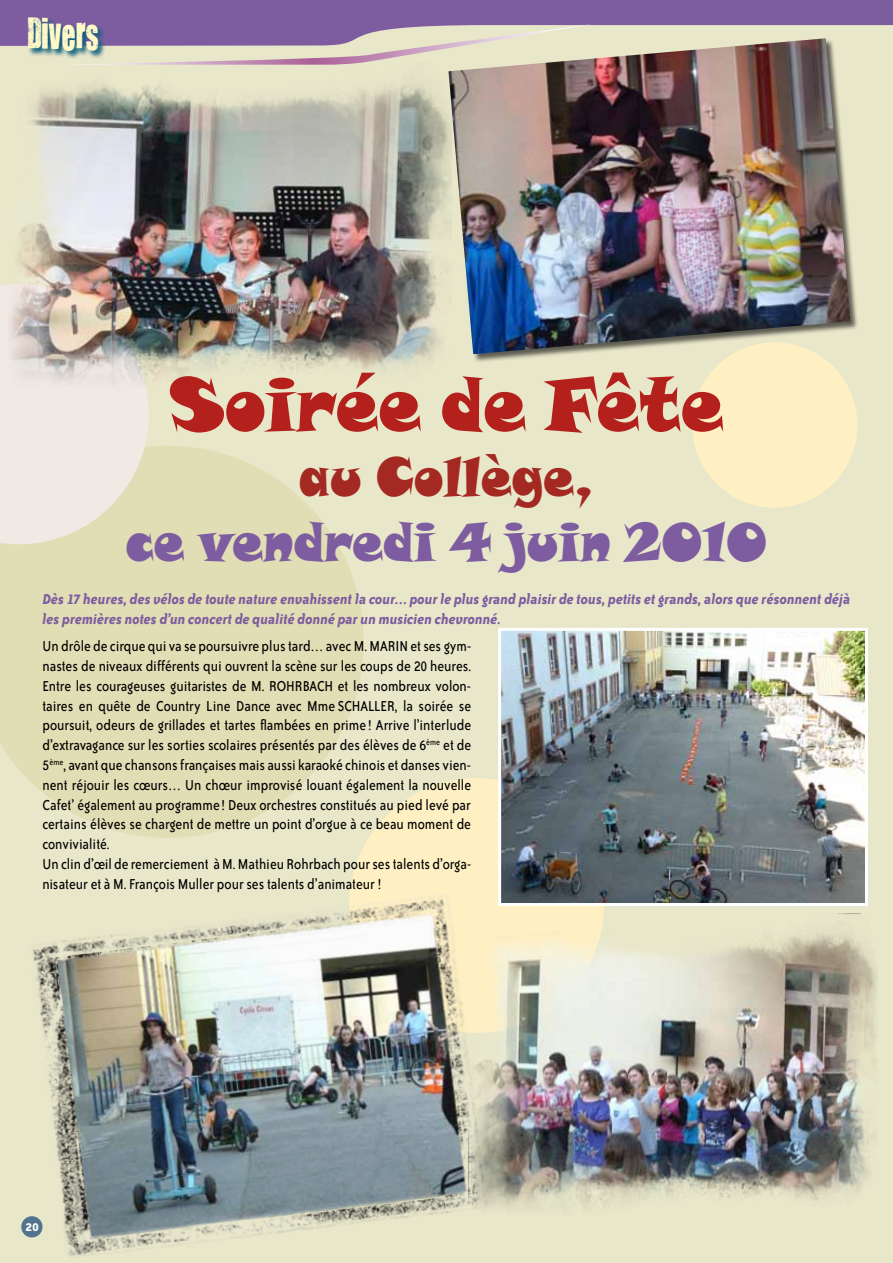
<style>
.page{position:relative;width:893px;height:1263px;background:#e9e7ca}
.page>*{position:absolute;margin:0;border:0;box-sizing:border-box;transform-origin:0 0}
.t1{font:75px "Snap ITC";color:#b4211d;scale:.9 1}
.t2{font:54px "Snap ITC";color:#7d5d9f;scale:.9 1}
.t3{font:54px "Snap ITC";color:#a32922;scale:.9 1}
.t4{font:36px "You Are Loved";color:#fff9c7;scale:.85 1}
.t5{font:16.5px/19.8px "Bailey Sans ITC";color:#000;scale:.9 1}
.t6{font:italic 700 16.5px/19.8px "Bailey Sans ITC";color:#7d5d9f;scale:.9 1}
.t7{font:700 13.5px "Bailey Sans ITC";color:#fff}
</style>
<div class="page">
<div style="left:349px;top:778px;width:255px;height:255px;background:#fff0c3;border-radius:50%"></div>
<div style="left:692px;top:342px;width:165px;height:166px;background:#fff0c3;border-radius:50%"></div>
<svg style="left:0;top:446px;width:364px;height:392px;fill:#e1ddb4"></svg>
<svg style="left:0;top:284px;width:149px;height:260px;background:#ede7dc"></svg>
<svg style="left:0;top:0;width:893px;height:63px"></svg>
<img style="left:502px;top:632px;width:362px;height:270px">
<div style="left:498px;top:628px;width:370px;height:278px;border:3px solid #fff"></div>
<img style="left:21px;top:882px;width:480px;height:376px">
<img style="left:9px;top:63px;width:439px;height:332px">
<img style="left:469px;top:913px;width:407px;height:307px">
<div style="left:448px;top:38px;width:410px;height:324px;background:#000;opacity:.6"></div>
<img style="left:448px;top:38px;width:402px;height:316px">
<h3 class="t4" style="left:27px;top:9px;width:85px">Divers</h3>
<h1 class="t1" style="left:169px;top:354px;width:617px">Soirée de Fête</h1>
<h2 class="t3" style="left:299px;top:440px;width:329px">au Collège,</h2>
<h2 class="t2" style="left:126px;top:505px;width:714px">ce vendredi 4 juin 2010</h2>
<p class="t6" style="left:43px;top:589px;width:899px">Dès 17 heures, des vélos de toute nature envahissent la cour… pour le plus grand plaisir de tous, petits et grands, alors que résonnent déjà les premières notes d’un concert de qualité donné par un musicien chevronné.</p>
<p class="t5" style="left:43px;top:636px;width:478px">Un drôle de cirque qui va se poursuivre plus tard… avec M. MARIN et ses gym&shy;nastes de niveaux différents qui ouvrent la scène sur les coups de 20 heures.<br>Entre les courageuses guitaristes de M. ROHRBACH et les nombreux volon&shy;taires en quête de Country Line Dance avec Mme SCHALLER, la soirée se poursuit, odeurs de grillades et tartes flambées en prime ! Arrive l’interlude d’extravagance sur les sorties scolaires présentés par des élèves de 6<sup>ème</sup> et de 5<sup>ème</sup>, avant que chansons françaises mais aussi karaoké chinois et danses vien&shy;nent réjouir les cœurs… Un chœur improvisé louant également la nouvelle Cafet’ également au programme ! Deux orchestres constitués au pied levé par certains élèves se chargent de mettre un point d’orgue à ce beau moment de convivialité.<br>Un clin d’œil de remerciement à M. Mathieu Rohrbach pour ses talents d’orga&shy;nisateur et à M. François Muller pour ses talents d’animateur !</p>
<p class="t7" style="left:26px;top:1219px;width:15px">20</p>
</div>
